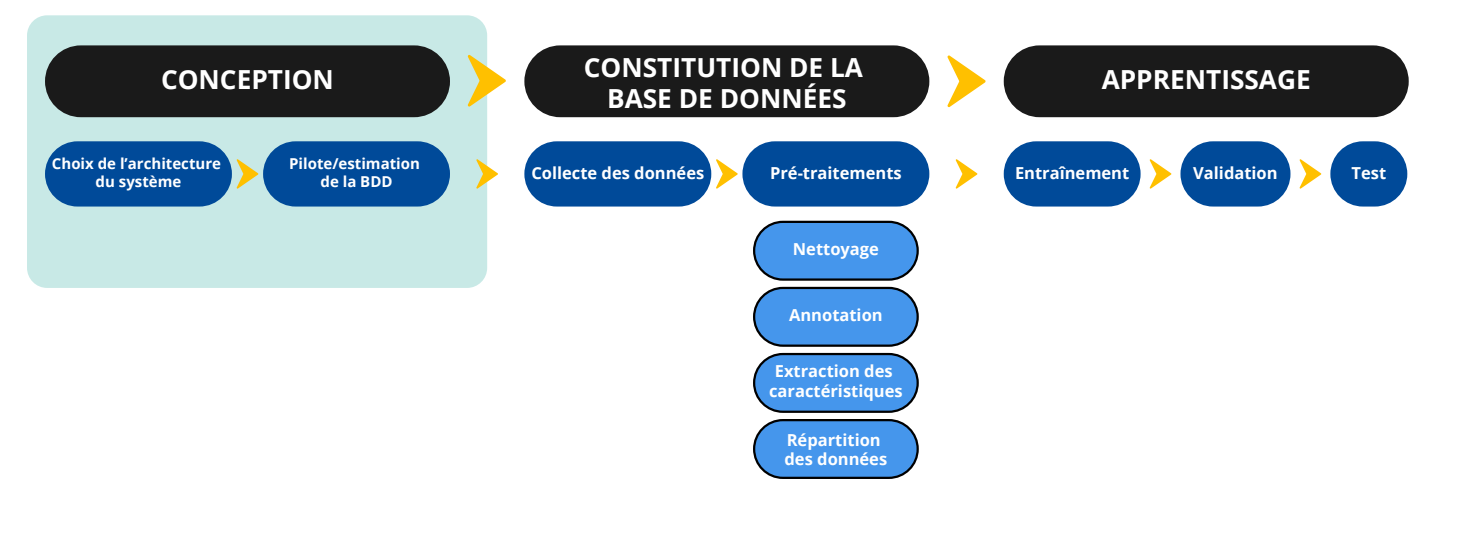
<style>
.page{position:relative;width:1463px;height:542px;background:#fff}
.page>*{position:absolute;margin:0;border:0;box-sizing:border-box;transform-origin:0 0}
.t1{font:700 26.25px/31.5px "Open Sans";color:#fff;text-align:center}
.t2{font:700 16.5px/19.8px "Open Sans";color:#fff;text-align:center}
.t3{font:700 15px/18px "Open Sans";color:#fff;text-align:center}
</style>
<div class="page">
<div style="left:27px;top:15px;width:460px;height:272px;background:#c8e9e6;border-radius:20px"></div>
<div style="left:45px;top:45px;width:405px;height:72px;background:#1a1a1a;border-radius:36px"></div>
<div style="left:524px;top:45px;width:405px;height:72px;background:#1a1a1a;border-radius:36px"></div>
<div style="left:1003px;top:45px;width:405px;height:72px;background:#1a1a1a;border-radius:36px"></div>
<div style="left:45px;top:141px;width:187px;height:65px;background:#004a99;border-radius:33px"></div>
<div style="left:263px;top:141px;width:187px;height:65px;background:#004a99;border-radius:33px"></div>
<div style="left:524px;top:141px;width:187px;height:65px;background:#004a99;border-radius:33px"></div>
<div style="left:742px;top:141px;width:187px;height:65px;background:#004a99;border-radius:33px"></div>
<div style="left:754px;top:222px;width:163px;height:57px;background:#4596ec;border-radius:29px"></div>
<div style="left:753px;top:220px;width:165px;height:60px;border:2px solid #000;border-radius:29px"></div>
<div style="left:754px;top:287px;width:163px;height:58px;background:#4596ec;border-radius:29px"></div>
<div style="left:753px;top:286px;width:165px;height:60px;border:2px solid #000;border-radius:29px"></div>
<div style="left:754px;top:353px;width:163px;height:58px;background:#4596ec;border-radius:29px"></div>
<div style="left:753px;top:352px;width:165px;height:60px;border:2px solid #000;border-radius:29px"></div>
<div style="left:754px;top:419px;width:163px;height:58px;background:#4596ec;border-radius:29px"></div>
<div style="left:753px;top:418px;width:165px;height:60px;border:2px solid #000;border-radius:29px"></div>
<svg style="left:236px;top:159px;width:22px;height:30px"></svg>
<svg style="left:716px;top:159px;width:22px;height:30px"></svg>
<div style="left:1003px;top:141px;width:137px;height:65px;background:#004a99;border-radius:33px"></div>
<div style="left:1180px;top:141px;width:110px;height:65px;background:#004a99;border-radius:33px"></div>
<div style="left:1330px;top:141px;width:77px;height:65px;background:#004a99;border-radius:33px"></div>
<svg style="left:476px;top:159px;width:22px;height:30px"></svg>
<svg style="left:955px;top:159px;width:22px;height:30px"></svg>
<svg style="left:1149px;top:159px;width:22px;height:30px"></svg>
<svg style="left:1299px;top:159px;width:22px;height:30px"></svg>
<svg style="left:467px;top:54px;width:39px;height:53px"></svg>
<svg style="left:947px;top:55px;width:38px;height:53px"></svg>
<h1 class="t1" style="left:584px;top:51px;width:281px">CONSTITUTION DE LA<br>BASE DE DONNÉES</h1>
<h1 class="t1" style="left:161px;top:63px;width:174px">CONCEPTION</h1>
<h1 class="t1" style="left:1101px;top:63px;width:210px">APPRENTISSAGE</h1>
<p class="t3" style="left:52px;top:154px;width:171px">Choix de l’architecture du système</p>
<p class="t3" style="left:289px;top:154px;width:132px">Pilote/estimation de la BDD</p>
<p class="t2" style="left:531px;top:162px;width:174px">Collecte des données</p>
<p class="t2" style="left:770px;top:162px;width:133px">Pré-traitements</p>
<p class="t2" style="left:793px;top:239px;width:88px">Nettoyage</p>
<p class="t2" style="left:789px;top:305px;width:95px">Annotation</p>
<p class="t2" style="left:769px;top:360px;width:135px">Extraction des caractéristiques</p>
<p class="t2" style="left:784px;top:428px;width:104px;text-align:left">Répartition des données</p>
<p class="t2" style="left:1015px;top:162px;width:116px">Entraînement</p>
<p class="t2" style="left:1193px;top:162px;width:86px">Validation</p>
<p class="t2" style="left:1351px;top:162px;width:36px">Test</p>
</div>
